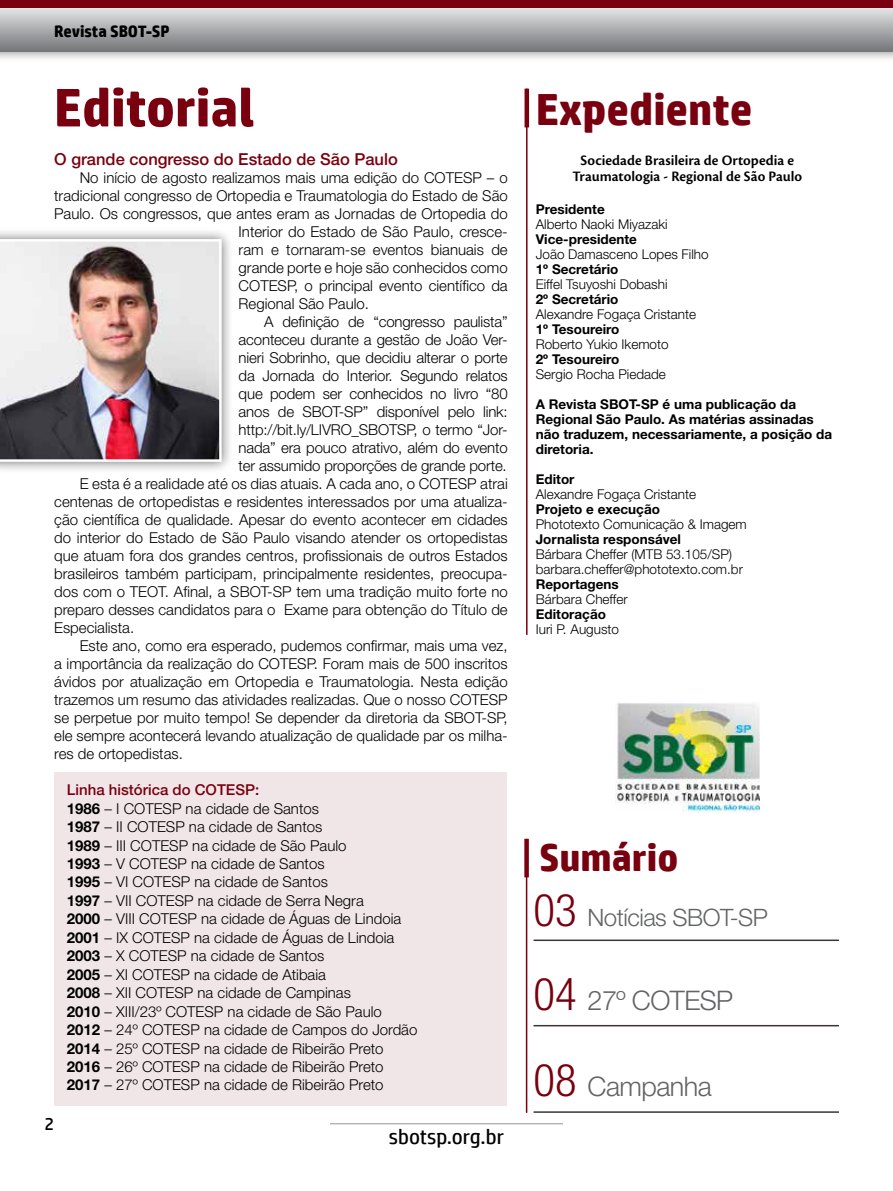
<style>
.page{position:relative;width:893px;height:1191px;background:#fff}
.page>*{position:absolute;margin:0;border:0;box-sizing:border-box;transform-origin:0 0}
.t1{font:700 54px "HP Simplified";color:#79000f}
.t2{font:700 45px "HP Simplified";color:#79000f}
.t3{font:700 39px "HP Simplified";color:#79000f}
.t4{font:300 27px "Helvetica Neue LT Std";letter-spacing:-.02em;color:#636466}
.t5{font:300 24px "Helvetica Neue LT Std";letter-spacing:-.02em;color:#636466}
.t6{font:21px "HP Simplified";color:#000}
.t7{font:18px "HP Simplified";color:#000}
.t8{font:500 16.5px "Helvetica Neue LT Std";color:#79000f}
.t9{font:700 16.5px "HP Simplified";color:#000}
.t10{font:300 15px/18.5px "Helvetica Neue LT Std";color:#000}
.t11{font:600 15px/16.5px "Cronos Pro";letter-spacing:.005em;color:#000;text-align:center}
.t12{font:300 13.5px/15px "Helvetica Neue LT Std";color:#000}
.t13{font:700 13.5px/15px "Helvetica Neue LT Std";color:#000}
.s1{font-weight:500;color:#79000f}
.s2{font-weight:700}
.s3{font-stretch:condensed;font-size:45px;color:#79000f}
</style>
<div class="page">
<hr style="left:330px;top:1123px;width:233px;height:1px;background:#939598">
<div style="left:0;top:0;width:893px;height:63px;background:#000;opacity:.35"></div>
<svg style="left:0;top:8px;width:893px;height:43px;background:#abadaf"></svg>
<div style="left:0;top:0;width:893px;height:8px;background:#79000f"></div>
<div style="left:55px;top:772px;width:452px;height:333px;background:#f1e6e7"></div>
<hr style="left:526px;top:89px;width:1px;height:546px;background:#79000f">
<div style="left:524px;top:89px;width:5px;height:38px;background:#79000f"></div>
<div style="left:0;top:227px;width:233px;height:246px;background:#000;opacity:.55"></div>
<img style="left:0;top:239px;width:222px;height:223px">
<img style="left:615px;top:703px;width:145px;height:110px">
<hr style="left:526px;top:839px;width:1px;height:273px;background:#79000f">
<hr style="left:533px;top:939px;width:306px;height:2px;background:#3c3633">
<hr style="left:533px;top:1025px;width:306px;height:1px;background:#3c3633">
<div style="left:524px;top:839px;width:5px;height:38px;background:#79000f"></div>
<hr style="left:533px;top:1111px;width:306px;height:1px;background:#3c3633">
<p class="t9" style="left:54px;top:21px;width:117px">Revista SBOT-SP</p>
<h1 class="t1" style="left:54px;top:76px;width:202px">Editorial</h1>
<p class="t8" style="left:54px;top:149px;width:345px">O grande congresso do Estado de São Paulo</p>
<p class="t10" style="left:80px;top:168px;width:430px">No início de agosto realizamos mais uma edição do COTESP – o</p>
<p class="t10" style="left:54px;top:186px;width:455px">tradicional congresso de Ortopedia e Traumatologia do Estado de São</p>
<p class="t10" style="left:54px;top:204px;width:455px">Paulo. Os congressos, que antes eram as Jornadas de Ortopedia do</p>
<p class="t10" style="left:239px;top:222px;width:271px">Interior do Estado de São Paulo, cresce-</p>
<p class="t10" style="left:239px;top:240px;width:271px">ram e tornaram-se eventos bianuais de</p>
<p class="t10" style="left:239px;top:258px;width:271px">grande porte e hoje são conhecidos como</p>
<p class="t10" style="left:239px;top:276px;width:271px">COTESP, o principal evento científico da</p>
<p class="t10" style="left:239px;top:294px;width:132px">Regional São Paulo.</p>
<p class="t10" style="left:264px;top:312px;width:245px">A definição de “congresso paulista”</p>
<p class="t10" style="left:239px;top:330px;width:271px">aconteceu durante a gestão de João Ver-</p>
<p class="t10" style="left:239px;top:348px;width:271px">nieri Sobrinho, que decidiu alterar o porte</p>
<p class="t10" style="left:239px;top:366px;width:271px">da Jornada do Interior. Segundo relatos</p>
<p class="t10" style="left:239px;top:384px;width:271px">que podem ser conhecidos no livro “80</p>
<p class="t10" style="left:239px;top:402px;width:271px">anos de SBOT-SP” disponível pelo link:</p>
<p class="t10" style="left:239px;top:420px;width:271px">http://bit.ly/LIVRO_SBOTSP, o termo “Jor-</p>
<p class="t10" style="left:239px;top:438px;width:271px">nada” era pouco atrativo, além do evento</p>
<p class="t10" style="left:239px;top:456px;width:270px">ter assumido proporções de grande porte.</p>
<p class="t10" style="left:80px;top:474px;width:430px">E esta é a realidade até os dias atuais. A cada ano, o COTESP atrai</p>
<p class="t10" style="left:54px;top:492px;width:455px">centenas de ortopedistas e residentes interessados por uma atualiza-</p>
<p class="t10" style="left:54px;top:510px;width:455px">ção científica de qualidade. Apesar do evento acontecer em cidades</p>
<p class="t10" style="left:54px;top:528px;width:455px">do interior do Estado de São Paulo visando atender os ortopedistas</p>
<p class="t10" style="left:54px;top:546px;width:455px">que atuam fora dos grandes centros, profissionais de outros Estados</p>
<p class="t10" style="left:54px;top:564px;width:455px">brasileiros também participam, principalmente residentes, preocupa-</p>
<p class="t10" style="left:54px;top:582px;width:455px">dos com o TEOT. Afinal, a SBOT-SP tem uma tradição muito forte no</p>
<p class="t10" style="left:54px;top:600px;width:455px">preparo desses candidatos para o Exame para obtenção do Título de</p>
<p class="t10" style="left:54px;top:618px;width:82px">Especialista.</p>
<p class="t10" style="left:80px;top:636px;width:429px">Este ano, como era esperado, pudemos confirmar, mais uma vez,</p>
<p class="t10" style="left:54px;top:654px;width:455px">a importância da realização do COTESP. Foram mais de 500 inscritos</p>
<p class="t10" style="left:54px;top:672px;width:455px">ávidos por atualização em Ortopedia e Traumatologia. Nesta edição</p>
<p class="t10" style="left:54px;top:690px;width:455px">trazemos um resumo das atividades realizadas. Que o nosso COTESP</p>
<p class="t10" style="left:54px;top:708px;width:455px">se perpetue por muito tempo! Se depender da diretoria da SBOT-SP,</p>
<p class="t10" style="left:54px;top:726px;width:455px">ele sempre acontecerá levando atualização de qualidade par os milha-</p>
<p class="t10" style="left:54px;top:744px;width:130px">res de ortopedistas.</p>
<p class="t10" style="left:67px;top:780px;width:352px"><span class="s1">Linha histórica do COTESP:<br></span><span class="s2">1986</span> – I COTESP na cidade de Santos<br><span class="s2">1987</span> – II COTESP na cidade de Santos<br><span class="s2">1989</span> – III COTESP na cidade de São Paulo<br><span class="s2">1993</span> – V COTESP na cidade de Santos<br><span class="s2">1995</span> – VI COTESP na cidade de Santos<br><span class="s2">1997</span> – VII COTESP na cidade de Serra Negra<br><span class="s2">2000</span> – VIII COTESP na cidade de Águas de Lindoia <span class="s2">2001</span> – IX COTESP na cidade de Águas de Lindoia <span class="s2">2003</span> – X COTESP na cidade de Santos<br><span class="s2">2005</span> – XI COTESP na cidade de Atibaia<br><span class="s2">2008</span> – XII COTESP na cidade de Campinas<br><span class="s2">2010</span> – XIII/23º COTESP na cidade de São Paulo <span class="s2">2012</span> – 24º COTESP na cidade de Campos do Jordão <span class="s2">2014</span> – 25º COTESP na cidade de Ribeirão Preto <span class="s2">2016</span> – 26º COTESP na cidade de Ribeirão Preto <span class="s2">2017</span> – 27º COTESP na cidade de Ribeirão Preto</p>
<p class="t7" style="left:44px;top:1114px;width:11px">2</p>
<h3 class="t6" style="left:389px;top:1125px;width:117px">sbotsp.org.br</h3>
<h2 class="t2" style="left:536px;top:83px;width:218px">Expediente</h2>
<p class="t11" style="left:572px;top:152px;width:231px">Sociedade Brasileira de Ortopedia e<br>Traumatologia - Regional de São Paulo</p>
<p class="t13" style="left:536px;top:202px;width:70px">Presidente</p>
<p class="t12" style="left:536px;top:217px;width:133px">Alberto Naoki Miyazaki</p>
<p class="t13" style="left:536px;top:232px;width:103px">Vice-presidente</p>
<p class="t12" style="left:536px;top:247px;width:174px">João Damasceno Lopes Filho</p>
<p class="t13" style="left:536px;top:262px;width:84px">1º Secretário</p>
<p class="t12" style="left:536px;top:277px;width:133px">Eiffel Tsuyoshi Dobashi</p>
<p class="t13" style="left:536px;top:292px;width:84px">2º Secretário</p>
<p class="t12" style="left:536px;top:307px;width:162px">Alexandre Fogaça Cristante</p>
<p class="t13" style="left:536px;top:322px;width:85px">1º Tesoureiro</p>
<p class="t12" style="left:536px;top:337px;width:134px">Roberto Yukio Ikemoto</p>
<p class="t13" style="left:536px;top:352px;width:85px">2º Tesoureiro</p>
<p class="t12" style="left:536px;top:367px;width:132px">Sergio Rocha Piedade</p>
<p class="t13" style="left:536px;top:397px;width:298px">A Revista SBOT-SP é uma publicação da Regional São Paulo. As matérias assinadas não traduzem, necessariamente, a posição da diretoria.</p>
<p class="t13" style="left:536px;top:472px;width:40px">Editor</p>
<p class="t12" style="left:536px;top:487px;width:162px">Alexandre Fogaça Cristante</p>
<p class="t13" style="left:536px;top:502px;width:126px">Projeto e execução</p>
<p class="t12" style="left:536px;top:517px;width:213px">Phototexto Comunicação &amp; Imagem</p>
<p class="t13" style="left:536px;top:532px;width:147px">Jornalista responsável</p>
<p class="t12" style="left:536px;top:547px;width:209px">Bárbara Cheffer (MTB 53.105/SP) barbara.cheffer@phototexto.com.br</p>
<p class="t13" style="left:536px;top:577px;width:84px">Reportagens</p>
<p class="t12" style="left:536px;top:592px;width:93px">Bárbara Cheffer</p>
<p class="t13" style="left:536px;top:607px;width:72px">Editoração</p>
<p class="t12" style="left:536px;top:622px;width:85px">Iuri P. Augusto</p>
<h3 class="t3" style="left:539px;top:834px;width:141px">Sumário</h3>
<h3 class="t5" style="left:533px;top:903px;width:236px"><span class="s3">03</span> Notícias SBOT-SP</h3>
<h3 class="t4" style="left:533px;top:983px;width:201px"><span class="s3">04</span> 27º COTESP</h3>
<h3 class="t4" style="left:533px;top:1070px;width:180px"><span class="s3">08</span> Campanha</h3>
</div>
